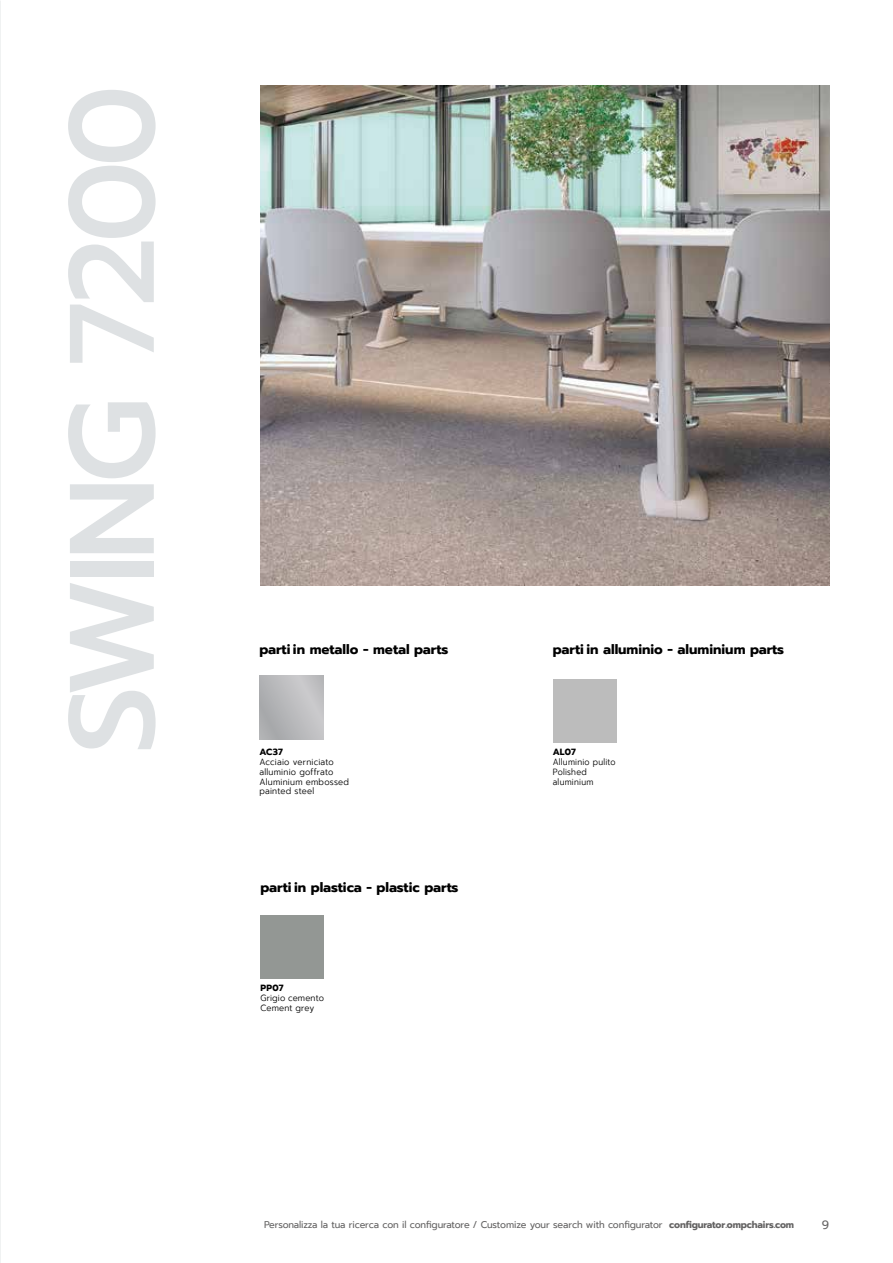
<style>
.page{position:relative;width:893px;height:1263px;background:#fff}
.page>*{position:absolute;margin:0;border:0;box-sizing:border-box;transform-origin:0 0}
.t1{font:500 120px "Prompt";letter-spacing:-.05em;color:#dee1e3}
.t2{font:700 13.5px "Prompt";color:#000}
.t3{font:12px "Prompt";color:#646363}
.t4{font:9.75px "Prompt";letter-spacing:-.01em;color:#646363;scale:.96 1}
.t5{font:300 9px/9.9px "Prompt";letter-spacing:.03em;color:#000;scale:.93 1}
.t6{font:300 9px/9.9px "Prompt";letter-spacing:.03em;color:#000;scale:.9 1}
.t7{font:700 9px "Prompt";letter-spacing:.015em;color:#000}
.s1{font-weight:700}
</style>
<div class="page">
<img style="left:260px;top:85px;width:569px;height:500px">
<div style="left:259px;top:676px;width:64px;height:63px;background:linear-gradient(to right,#aaacae,#c8c8ca)"></div>
<div style="left:553px;top:679px;width:64px;height:64px;background:#bcbcbc"></div>
<div style="left:260px;top:916px;width:64px;height:63px;background:#939794"></div>
<h1 class="t1" style="left:26px;top:754px;width:670px;rotate:-90deg">SWING 7200</h1>
<h2 class="t2" style="left:259px;top:639px;width:190px">parti in metallo - metal parts</h2>
<p class="t7" style="left:259px;top:745px;width:25px">AC37</p>
<p class="t5" style="left:259px;top:757px;width:98px">Acciaio verniciato alluminio goffrato<br>Aluminium embossed painted steel</p>
<h2 class="t2" style="left:260px;top:877px;width:200px">parti in plastica - plastic parts</h2>
<p class="t7" style="left:260px;top:981px;width:25px">PP07</p>
<p class="t5" style="left:260px;top:993px;width:70px">Grigio cemento<br>Cement grey</p>
<h2 class="t2" style="left:553px;top:639px;width:233px">parti in alluminio - aluminium parts</h2>
<p class="t7" style="left:553px;top:745px;width:25px">AL07</p>
<p class="t6" style="left:553px;top:757px;width:71px">Alluminio pulito<br>Polished aluminium</p>
<p class="t4" style="left:264px;top:1217px;width:553px">Personalizza la tua ricerca con il configuratore / Customize your search with configurator <span class="s1">configurator.ompchairs.com</span></p>
<p class="t3" style="left:822px;top:1217px;width:9px">9</p>
</div>
